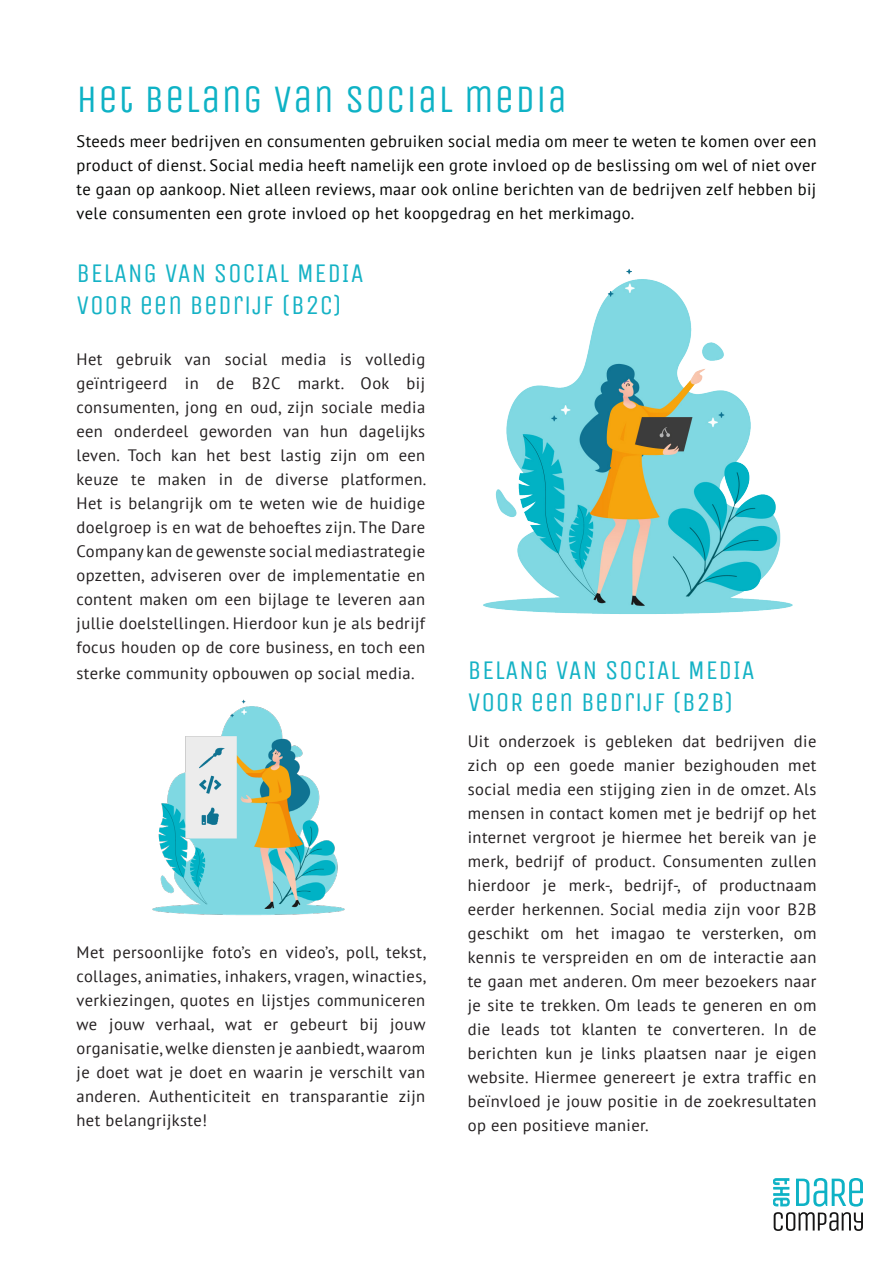
<style>
.page{position:relative;width:893px;height:1263px;background:#fff}
.page>*{position:absolute;margin:0;border:0;box-sizing:border-box;transform-origin:0 0}
.broodtekst{font:39px "Unica One";letter-spacing:.025em;color:#0eb2c5}
.broodtekst-2{font:27px/32.4px "Unica One";letter-spacing:.025em;color:#15b2c5}
.broodtekst-3{font:16.5px/24px "PT Sans";letter-spacing:.025em;color:#231f20;text-align:justify}
.broodtekst-4{font:16.5px/24px "PT Sans";letter-spacing:.025em;color:#040503;text-align:justify}
</style>
<div class="page">
<svg style="left:796px;top:1178px;width:67px;height:28px"></svg>
<svg style="left:773px;top:1178px;width:16px;height:28px"></svg>
<svg style="left:774px;top:1212px;width:89px;height:19px"></svg>
<img style="left:483px;top:269px;width:310px;height:345px">
<img style="left:152px;top:699px;width:193px;height:217px">
<p class="broodtekst" style="left:77px;top:77px;width:492px">HET BELANG VAN SOCIAL MEDIA</p>
<p class="broodtekst-4" style="left:77px;top:128px;width:741px">Steeds meer bedrijven en consumenten gebruiken social media om meer te weten te komen over een product of dienst. Social media heeft namelijk een grote invloed op de beslissing om wel of niet over te gaan op aankoop. Niet alleen reviews, maar ook online berichten van de bedrijven zelf hebben bij vele consumenten een grote invloed op het koopgedrag en het merkimago.</p>
<p class="broodtekst-2" style="left:77px;top:257px;width:289px">BELANG VAN SOCIAL MEDIA<br>VOOR EEN BEDRIJF (B2C)</p>
<p class="broodtekst-3" style="left:77px;top:347px;width:351px">Het gebruik van social media is volledig geïntrigeerd in de B2C markt. Ook bij consumenten, jong en oud, zijn sociale media een onderdeel geworden van hun dagelijks leven. Toch kan het best lastig zijn om een keuze te maken in de diverse platformen.<br>Het is belangrijk om te weten wie de huidige doelgroep is en wat de behoeftes zijn. The Dare Company kan de gewenste social mediastrategie opzetten, adviseren over de implementatie en content maken om een bijlage te leveren aan jullie doelstellingen. Hierdoor kun je als bedrijf focus houden op de core business, en toch een</p>
<p class="broodtekst-3" style="left:77px;top:661px;width:340px">sterke community opbouwen op social media.</p>
<p class="broodtekst-3" style="left:77px;top:940px;width:351px">Met persoonlijke foto’s en video’s, poll, tekst, collages, animaties, inhakers, vragen, winacties, verkiezingen, quotes en lijstjes communiceren we jouw verhaal, wat er gebeurt bij jouw organisatie, welke diensten je aanbiedt, waarom je doet wat je doet en waarin je verschilt van anderen. Authenticiteit en transparantie zijn het belangrijkste!</p>
<p class="broodtekst-2" style="left:468px;top:653px;width:289px">BELANG VAN SOCIAL MEDIA<br>VOOR EEN BEDRIJF (B2B)</p>
<p class="broodtekst-3" style="left:468px;top:729px;width:350px">Uit onderzoek is gebleken dat bedrijven die zich op een goede manier bezighouden met social media een stijging zien in de omzet. Als mensen in contact komen met je bedrijf op het internet vergroot je hiermee het bereik van je merk, bedrijf of product. Consumenten zullen hierdoor je merk-, bedrijf-, of productnaam eerder herkennen. Social media zijn voor B2B geschikt om het imagao te versterken, om kennis te verspreiden en om de interactie aan te gaan met anderen. Om meer bezoekers naar je site te trekken. Om leads te generen en om die leads tot klanten te converteren. In de berichten kun je links plaatsen naar je eigen website. Hiermee genereert je extra traffic en beïnvloed je jouw positie in de zoekresultaten op een positieve manier.</p>
</div>
